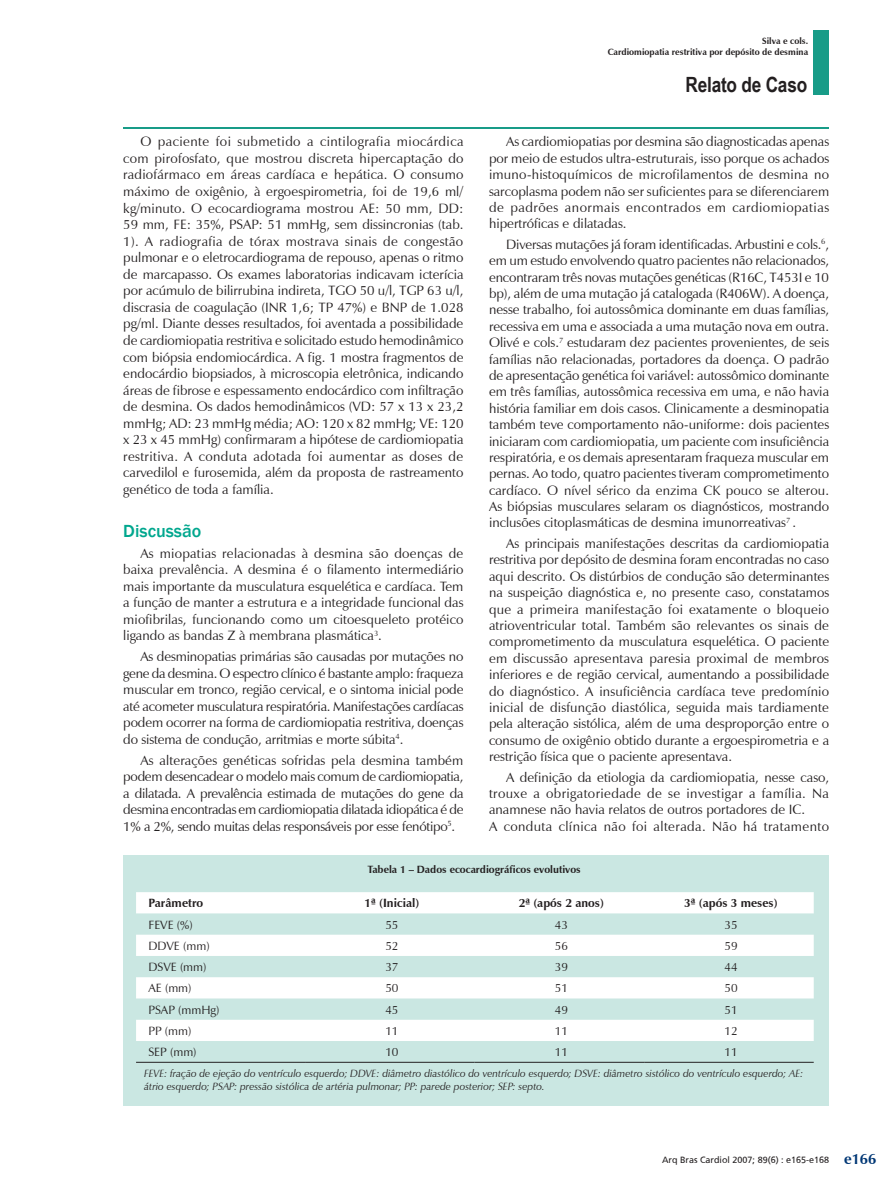
<style>
.page{position:relative;width:893px;height:1191px;background:#fff}
.page>*{position:absolute;margin:0;border:0;box-sizing:border-box;transform-origin:0 0}
.t1{font:700 21px "Arial Narrow";letter-spacing:-.01em;color:#231f20}
.Títulos__textos{font:500 18px "Franklin Gothic";color:#00a78e}
.t2{font:700 15px "Zapf Humanist 601 BT";color:#013775}
.Texto{font:13.5px/16.4px "Zapf Humanist 601 BT";color:#231f20;text-align:justify}
._02_TABELA_texto_cop{font:12px "Zapf Humanist 601 BT";color:#231f20}
._02_TABELA_texto_cop-2{font:700 12px "Zapf Humanist 601 BT";color:#231f20}
._03_TABELA_ref{font:italic 10.5px/12.6px "Zapf Humanist 601 BT";color:#231f20}
._00_TÍTULO{font:700 10.5px "Zapf Humanist 601 BT";color:#231f20}
.t3{font:700 9px "Zapf Humanist 601 BT";color:#231f20}
.t4{font:9px "Frutiger";color:#231f20}
</style>
<div class="page">
<hr style="left:123px;top:127px;width:706px;height:1px;background:#189c88">
<div style="left:813px;top:30px;width:16px;height:64px;background:#189c88"></div>
<div style="left:123px;top:855px;width:706px;height:251px;background:#cae7e2"></div>
<svg style="left:136px;top:892px;width:678px;height:149px;fill:#fff"></svg>
<hr style="left:136px;top:1062px;width:169px;height:1px;background:#231f20">
<hr style="left:305px;top:1062px;width:170px;height:1px;background:#231f20">
<hr style="left:475px;top:1062px;width:169px;height:1px;background:#231f20">
<hr style="left:644px;top:1062px;width:170px;height:1px;background:#231f20">
<p class="t3" style="left:762px;top:36px;width:47px">Silva e cols.</p>
<p class="t3" style="left:608px;top:47px;width:202px">Cardiomiopatia restritiva por depósito de desmina</p>
<p class="t1" style="left:685px;top:69px;width:123px">Relato de Caso</p>
<p class="Texto" style="left:123px;top:133px;width:342px;text-indent:17px">O paciente foi submetido a cintilografia miocárdica com pirofosfato, que mostrou discreta hipercaptação do radiofármaco em áreas cardíaca e hepática. O consumo máximo de oxigênio, à ergoespirometria, foi de 19,6 ml/ kg/minuto. O ecocardiograma mostrou AE: 50 mm, DD:<br>59 mm, FE: 35%, PSAP: 51 mmHg, sem dissincronias (tab.<br>1). A radiografia de tórax mostrava sinais de congestão pulmonar e o eletrocardiograma de repouso, apenas o ritmo de marcapasso. Os exames laboratorias indicavam icterícia por acúmulo de bilirrubina indireta, TGO 50 u/l, TGP 63 u/l, discrasia de coagulação (INR 1,6; TP 47%) e BNP de 1.028 pg/ml. Diante desses resultados, foi aventada a possibilidade de cardiomiopatia restritiva e solicitado estudo hemodinâmico com biópsia endomiocárdica. A fig. 1 mostra fragmentos de endocárdio biopsiados, à microscopia eletrônica, indicando áreas de fibrose e espessamento endocárdico com infiltração de desmina. Os dados hemodinâmicos (VD: 57 x 13 x 23,2 mmHg; AD: 23 mmHg média; AO: 120 x 82 mmHg; VE: 120 x 23 x 45 mmHg) confirmaram a hipótese de cardiomiopatia restritiva. A conduta adotada foi aumentar as doses de carvedilol e furosemida, além da proposta de rastreamento genético de toda a família.</p>
<p class="Títulos__textos" style="left:123px;top:519px;width:80px">Discussão</p>
<p class="Texto" style="left:123px;top:544px;width:342px;text-indent:17px">As miopatias relacionadas à desmina são doenças de baixa prevalência. A desmina é o filamento intermediário mais importante da musculatura esquelética e cardíaca. Tem a função de manter a estrutura e a integridade funcional das miofibrilas, funcionando como um citoesqueleto protéico ligando as bandas Z à membrana plasmática<sup>3</sup>.</p>
<p class="Texto" style="left:123px;top:648px;width:342px;text-indent:17px">As desminopatias primárias são causadas por mutações no gene da desmina. O espectro clínico é bastante amplo: fraqueza muscular em tronco, região cervical, e o sintoma inicial pode até acometer musculatura respiratória. Manifestações cardíacas podem ocorrer na forma de cardiomiopatia restritiva, doenças do sistema de condução, arritmias e morte súbita<sup>4</sup>.</p>
<p class="Texto" style="left:123px;top:751px;width:342px;text-indent:17px">As alterações genéticas sofridas pela desmina também podem desencadear o modelo mais comum de cardiomiopatia, a dilatada. A prevalência estimada de mutações do gene da desmina encontradas em cardiomiopatia dilatada idiopática é de 1% a 2%, sendo muitas delas responsáveis por esse fenótipo<sup>5</sup>.</p>
<p class="_00_TÍTULO" style="left:367px;top:863px;width:215px">Tabela 1 – Dados ecocardiográficos evolutivos</p>
<p class="_02_TABELA_texto_cop-2" style="left:148px;top:895px;width:56px">Parâmetro</p>
<p class="_02_TABELA_texto_cop-2" style="left:365px;top:895px;width:56px">1ª (Inicial)</p>
<p class="_02_TABELA_texto_cop-2" style="left:519px;top:895px;width:87px">2ª (após 2 anos)</p>
<p class="_02_TABELA_texto_cop-2" style="left:684px;top:895px;width:95px">3ª (após 3 meses)</p>
<p class="_02_TABELA_texto_cop" style="left:148px;top:917px;width:46px">FEVE (%)</p>
<p class="_02_TABELA_texto_cop" style="left:385px;top:917px;width:15px">55</p>
<p class="_02_TABELA_texto_cop" style="left:555px;top:917px;width:15px">43</p>
<p class="_02_TABELA_texto_cop" style="left:724px;top:917px;width:15px">35</p>
<p class="_02_TABELA_texto_cop" style="left:148px;top:938px;width:63px">DDVE (mm)</p>
<p class="_02_TABELA_texto_cop" style="left:385px;top:938px;width:15px">52</p>
<p class="_02_TABELA_texto_cop" style="left:555px;top:938px;width:15px">56</p>
<p class="_02_TABELA_texto_cop" style="left:724px;top:938px;width:15px">59</p>
<p class="_02_TABELA_texto_cop" style="left:148px;top:959px;width:60px">DSVE (mm)</p>
<p class="_02_TABELA_texto_cop" style="left:385px;top:959px;width:15px">37</p>
<p class="_02_TABELA_texto_cop" style="left:555px;top:959px;width:15px">39</p>
<p class="_02_TABELA_texto_cop" style="left:724px;top:959px;width:15px">44</p>
<p class="_02_TABELA_texto_cop" style="left:148px;top:980px;width:45px">AE (mm)</p>
<p class="_02_TABELA_texto_cop" style="left:385px;top:980px;width:15px">50</p>
<p class="_02_TABELA_texto_cop" style="left:555px;top:980px;width:15px">51</p>
<p class="_02_TABELA_texto_cop" style="left:724px;top:980px;width:15px">50</p>
<p class="_02_TABELA_texto_cop" style="left:148px;top:1002px;width:72px">PSAP (mmHg)</p>
<p class="_02_TABELA_texto_cop" style="left:385px;top:1002px;width:15px">45</p>
<p class="_02_TABELA_texto_cop" style="left:555px;top:1002px;width:15px">49</p>
<p class="_02_TABELA_texto_cop" style="left:724px;top:1002px;width:15px">51</p>
<p class="_02_TABELA_texto_cop" style="left:148px;top:1023px;width:44px">PP (mm)</p>
<p class="_02_TABELA_texto_cop" style="left:385px;top:1023px;width:15px">11</p>
<p class="_02_TABELA_texto_cop" style="left:555px;top:1023px;width:15px">11</p>
<p class="_02_TABELA_texto_cop" style="left:724px;top:1023px;width:15px">12</p>
<p class="_02_TABELA_texto_cop" style="left:148px;top:1044px;width:50px">SEP (mm)</p>
<p class="_02_TABELA_texto_cop" style="left:385px;top:1044px;width:15px">10</p>
<p class="_02_TABELA_texto_cop" style="left:555px;top:1044px;width:15px">11</p>
<p class="_02_TABELA_texto_cop" style="left:724px;top:1044px;width:15px">11</p>
<p class="_03_TABELA_ref" style="left:144px;top:1067px;width:661px">FEVE: fração de ejeção do ventrículo esquerdo; DDVE: diâmetro diastólico do ventrículo esquerdo; DSVE: diâmetro sistólico do ventrículo esquerdo; AE: átrio esquerdo; PSAP: pressão sistólica de artéria pulmonar; PP: parede posterior; SEP: septo.</p>
<p class="Texto" style="left:489px;top:134px;width:342px;text-indent:17px">As cardiomiopatias por desmina são diagnosticadas apenas por meio de estudos ultra-estruturais, isso porque os achados imuno-histoquímicos de microfilamentos de desmina no sarcoplasma podem não ser suficientes para se diferenciarem de padrões anormais encontrados em cardiomiopatias hipertróficas e dilatadas.</p>
<p class="Texto" style="left:489px;top:236px;width:342px;text-indent:17px">Diversas mutações já foram identificadas. Arbustini e cols.<sup>6</sup>, em um estudo envolvendo quatro pacientes não relacionados, encontraram três novas mutações genéticas (R16C, T453I e 10 bp), além de uma mutação já catalogada (R406W). A doença, nesse trabalho, foi autossômica dominante em duas famílias, recessiva em uma e associada a uma mutação nova em outra.<br>Olivé e cols.<sup>7</sup> estudaram dez pacientes provenientes, de seis famílias não relacionadas, portadores da doença. O padrão de apresentação genética foi variável: autossômico dominante em três famílias, autossômica recessiva em uma, e não havia história familiar em dois casos. Clinicamente a desminopatia também teve comportamento não-uniforme: dois pacientes iniciaram com cardiomiopatia, um paciente com insuficiência respiratória, e os demais apresentaram fraqueza muscular em pernas. Ao todo, quatro pacientes tiveram comprometimento cardíaco. O nível sérico da enzima CK pouco se alterou.<br>As biópsias musculares selaram os diagnósticos, mostrando inclusões citoplasmáticas de desmina imunorreativas<sup>7</sup> .</p>
<p class="Texto" style="left:489px;top:535px;width:342px;text-indent:17px">As principais manifestações descritas da cardiomiopatia restritiva por depósito de desmina foram encontradas no caso aqui descrito. Os distúrbios de condução são determinantes na suspeição diagnóstica e, no presente caso, constatamos que a primeira manifestação foi exatamente o bloqueio atrioventricular total. Também são relevantes os sinais de comprometimento da musculatura esquelética. O paciente em discussão apresentava paresia proximal de membros inferiores e de região cervical, aumentando a possibilidade do diagnóstico. A insuficiência cardíaca teve predomínio inicial de disfunção diastólica, seguida mais tardiamente pela alteração sistólica, além de uma desproporção entre o consumo de oxigênio obtido durante a ergoespirometria e a restrição física que o paciente apresentava.</p>
<p class="Texto" style="left:489px;top:769px;width:342px;text-align:left;text-indent:17px">A definição da etiologia da cardiomiopatia, nesse caso, trouxe a obrigatoriedade de se investigar a família. Na anamnese não havia relatos de outros portadores de IC.<br>A conduta clínica não foi alterada. Não há tratamento</p>
<p class="t4" style="left:662px;top:1154px;width:169px">Arq Bras Cardiol 2007; 89(6) : e165-e168</p>
<p class="t2" style="left:844px;top:1149px;width:34px">e166</p>
</div>
